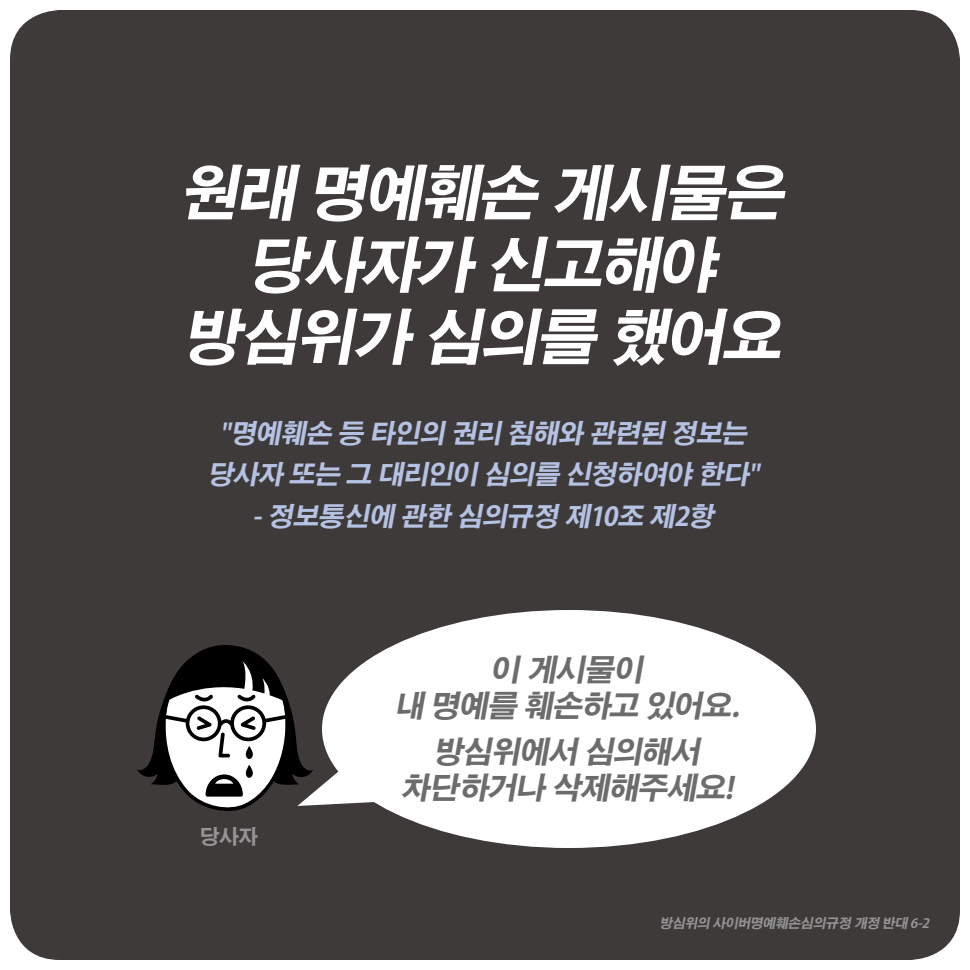
<style>
.page{position:relative;width:970px;height:970px;background:#fff}
.page>*{position:absolute;margin:0;border:0;box-sizing:border-box;transform-origin:0 0}
.t1{font:italic 700 60px/72px "Adobe Gothic Std";color:#fff;text-align:center}
.t2{font:italic 700 30px/36px "Adobe Gothic Std";color:#6d6c6c;text-align:center}
.t3{font:italic 700 26px/41.2px "Adobe Gothic Std";color:#b5c2e3;text-align:center}
.t4{font:700 20px "Adobe Gothic Std";color:#949494}
.t5{font:italic 700 13px "Adobe Gothic Std";color:#949494}
</style>
<div class="page">
<div style="left:10px;top:10px;width:950px;height:950px;background:#3e3a39;border-radius:50px"></div>
<div style="left:322px;top:610px;width:494px;height:238px;background:#fff;border-radius:50%"></div>
<svg style="left:137px;top:642px;width:264px;height:174px"></svg>
<h1 class="t1" style="left:179px;top:159px;width:619px">원래 명예훼손 게시물은 당사자가 신고해야 방심위가 심의를 했어요</h1>
<p class="t3" style="left:207px;top:414px;width:559px">"명예훼손 등 타인의 권리 침해와 관련된 정보는 당사자 또는 그 대리인이 심의를 신청하여야 한다" -정보통신에 관한 심의규정 제10조 제2항</p>
<p class="t4" style="left:200px;top:824px;width:60px">당사자</p>
<p class="t2" style="left:394px;top:653px;width:354px">이 게시물이<br>내 명예를 훼손하고 있어요.</p>
<p class="t2" style="left:400px;top:735px;width:342px">방심위에서 심의해서 차단하거나 삭제해주세요!</p>
<p class="t5" style="left:660px;top:916px;width:274px">방심위의 사이버명예훼손심의규정 개정 반대 6-2</p>
</div>
